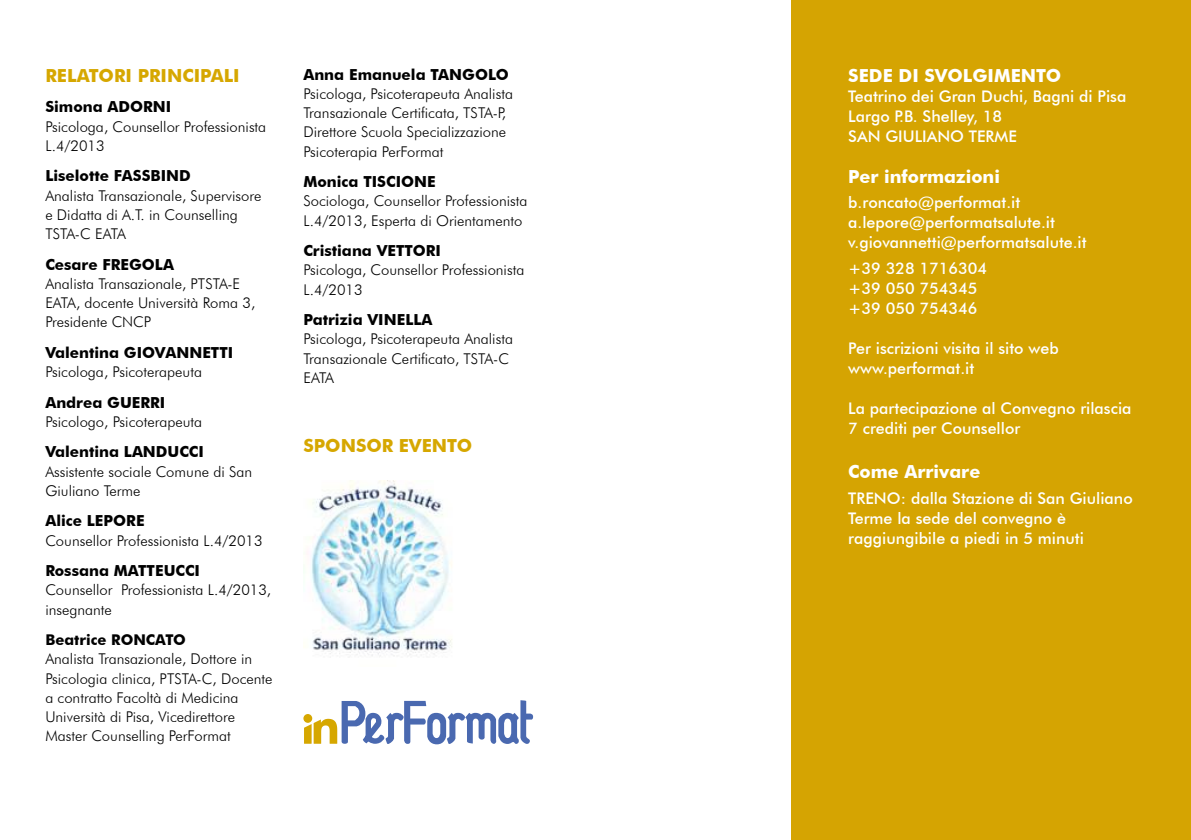
<style>
.page{position:relative;width:1191px;height:840px;background:#fff}
.page>*{position:absolute;margin:0;border:0;box-sizing:border-box;transform-origin:0 0}
.t1{font:700 18px "Futura BT";color:#fff}
.t2{font:700 18px "Futura BT";color:#d6a700}
.t3{font:500 16px/20px "Futura BT";color:#fff}
.t4{font:700 15.2px "Futura BT";color:#000}
.t5{font:300 14.8px/19.2px "Futura BT";color:#000}
.t6{font:700 14.8px "Futura BT";color:#000}
</style>
<div class="page">
<div style="left:791px;top:0;width:400px;height:839px;background:#d5a402"></div>
<svg style="left:304px;top:700px;width:229px;height:44px"></svg>
<img style="left:310px;top:480px;width:142px;height:176px">
<p class="t2" style="left:45px;top:64px;width:196px">RELATORI PRINCIPALI</p>
<p class="t4" style="left:45px;top:98px;width:127px">Simona ADORNI</p>
<p class="t5" style="left:45px;top:116px;width:222px">Psicologa, Counsellor Professionista<br>L.4/2013</p>
<p class="t4" style="left:45px;top:167px;width:147px">Liselotte FASSBIND</p>
<p class="t5" style="left:45px;top:185px;width:218px">Analista Transazionale, Supervisore e Didatta di A.T. in Counselling<br>TSTA-C EATA</p>
<p class="t4" style="left:45px;top:255px;width:130px">Cesare FREGOLA</p>
<p class="t5" style="left:45px;top:274px;width:211px">Analista Transazionale, PTSTA-E<br>EATA, docente Università Roma 3,<br>Presidente CNCP</p>
<p class="t4" style="left:45px;top:343px;width:189px">Valentina GIOVANNETTI</p>
<p class="t5" style="left:45px;top:362px;width:158px">Psicologa, Psicoterapeuta</p>
<p class="t4" style="left:45px;top:393px;width:122px">Andrea GUERRI</p>
<p class="t5" style="left:45px;top:411px;width:158px">Psicologo, Psicoterapeuta</p>
<p class="t4" style="left:45px;top:442px;width:160px">Valentina LANDUCCI</p>
<p class="t5" style="left:45px;top:461px;width:208px">Assistente sociale Comune di San<br>Giuliano Terme</p>
<p class="t4" style="left:45px;top:511px;width:101px">Alice LEPORE</p>
<p class="t5" style="left:45px;top:530px;width:219px">Counsellor Professionista L.4/2013</p>
<p class="t4" style="left:45px;top:561px;width:156px">Rossana MATTEUCCI</p>
<p class="t5" style="left:45px;top:580px;width:227px">Counsellor Professionista L.4/2013, insegnante</p>
<p class="t6" style="left:45px;top:630px;width:142px">Beatrice RONCATO</p>
<p class="t5" style="left:45px;top:649px;width:229px">Analista Transazionale, Dottore in Psicologia clinica, PTSTA-C, Docente a contratto Facoltà di Medicina Università di Pisa, Vicedirettore Master Counselling PerFormat</p>
<p class="t4" style="left:303px;top:65px;width:207px">Anna Emanuela TANGOLO</p>
<p class="t5" style="left:303px;top:84px;width:211px">Psicologa, Psicoterapeuta Analista Transazionale Certificata, TSTA-P, Direttore Scuola Specializzazione Psicoterapia PerFormat</p>
<p class="t4" style="left:303px;top:172px;width:134px">Monica TISCIONE</p>
<p class="t5" style="left:303px;top:191px;width:225px">Sociologa, Counsellor Professionista<br>L.4/2013, Esperta di Orientamento</p>
<p class="t4" style="left:303px;top:241px;width:139px">Cristiana VETTORI</p>
<p class="t5" style="left:303px;top:260px;width:222px">Psicologa, Counsellor Professionista<br>L.4/2013</p>
<p class="t4" style="left:303px;top:310px;width:131px">Patrizia VINELLA</p>
<p class="t5" style="left:303px;top:329px;width:211px">Psicologa, Psicoterapeuta Analista<br>Transazionale Certificato, TSTA-C<br>EATA</p>
<p class="t2" style="left:303px;top:434px;width:170px">SPONSOR EVENTO</p>
<p class="t1" style="left:848px;top:64px;width:214px">SEDE DI SVOLGIMENTO</p>
<p class="t3" style="left:848px;top:86px;width:280px">Teatrino dei Gran Duchi, Bagni di Pisa<br>Largo P.B. Shelley, 18<br>SAN GIULIANO TERME</p>
<p class="t1" style="left:848px;top:165px;width:153px">Per informazioni</p>
<p class="t3" style="left:848px;top:192px;width:240px">b.roncato@performat.it a.lepore@performatsalute.it v.giovannetti@performatsalute.it</p>
<p class="t3" style="left:848px;top:258px;width:140px">+39 328 1716304 +39 050 754345 +39 050 754346</p>
<p class="t3" style="left:848px;top:338px;width:212px">Per iscrizioni visita il sito web www.performat.it</p>
<p class="t3" style="left:848px;top:398px;width:285px">La partecipazione al Convegno rilascia<br>7 crediti per Counsellor</p>
<p class="t1" style="left:848px;top:461px;width:133px">Come Arrivare</p>
<p class="t3" style="left:848px;top:488px;width:286px">TRENO: dalla Stazione di San Giuliano<br>Terme la sede del convegno è raggiungibile a piedi in 5 minuti</p>
</div>
